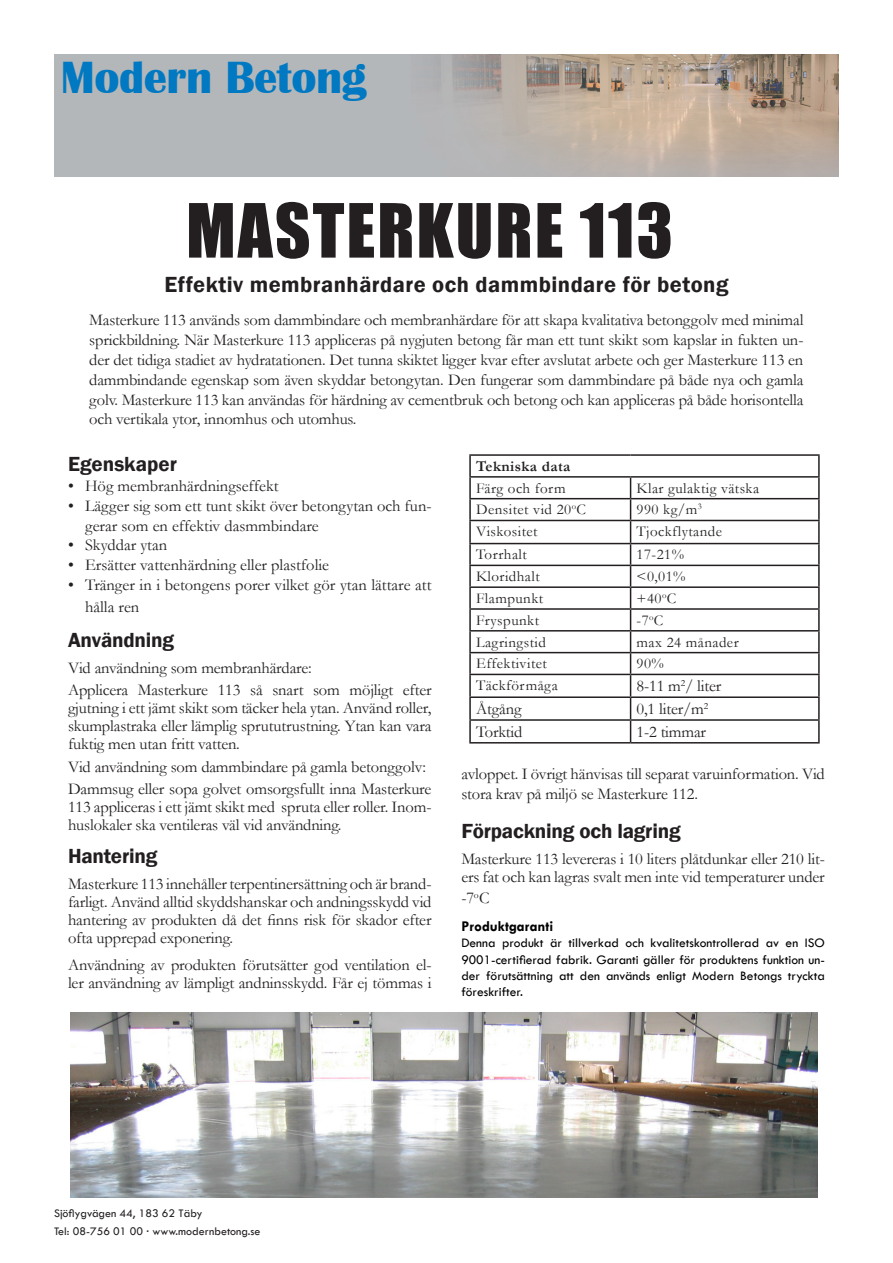
<style>
.page{position:relative;width:893px;height:1263px;background:#fff}
.page>*{position:absolute;margin:0;border:0;box-sizing:border-box;transform-origin:0 0}
.t1{font:69px "Impact";letter-spacing:.03em;color:#231f20}
.t2{font:700 46.5px "Britannic";letter-spacing:-.01em;color:#0079c2}
.t3{font:600 22.5px "Franklin Gothic";letter-spacing:.02em;color:#231f20}
.t4{font:600 21px "Franklin Gothic";letter-spacing:-.01em;color:#231f20}
.t5{font:16.5px/18px "Garamond";letter-spacing:-.01em;color:#231f20}
.t6{font:15px "Garamond";letter-spacing:.03em;color:#231f20}
.t7{font:700 15px "Tw Cen";color:#000}
.t8{font:700 15px "Garamond";letter-spacing:.03em;color:#231f20}
.t9{font:13.5px/16.2px "Tw Cen";color:#000;text-align:justify}
.t10{font:12px "Tw Cen";color:#231f20}
</style>
<div class="page">
<img style="left:54px;top:54px;width:785px;height:122px">
<hr style="left:469px;top:454px;width:162px;height:2px;background:#231f20">
<hr style="left:469px;top:456px;width:2px;height:20px;background:#231f20">
<hr style="left:631px;top:454px;width:189px;height:2px;background:#231f20">
<hr style="left:818px;top:456px;width:2px;height:20px;background:#231f20">
<hr style="left:469px;top:476px;width:162px;height:2px;background:#231f20">
<hr style="left:469px;top:478px;width:2px;height:20px;background:#231f20">
<hr style="left:631px;top:476px;width:189px;height:2px;background:#231f20">
<hr style="left:818px;top:478px;width:2px;height:20px;background:#231f20">
<hr style="left:469px;top:498px;width:162px;height:1px;background:#231f20">
<hr style="left:469px;top:499px;width:2px;height:21px;background:#231f20">
<hr style="left:631px;top:498px;width:189px;height:1px;background:#231f20">
<hr style="left:818px;top:499px;width:2px;height:21px;background:#231f20">
<hr style="left:469px;top:520px;width:162px;height:1px;background:#231f20">
<hr style="left:469px;top:521px;width:2px;height:22px;background:#231f20">
<hr style="left:631px;top:520px;width:189px;height:1px;background:#231f20">
<hr style="left:818px;top:521px;width:2px;height:22px;background:#231f20">
<hr style="left:469px;top:543px;width:162px;height:1px;background:#231f20">
<hr style="left:469px;top:544px;width:2px;height:21px;background:#231f20">
<hr style="left:631px;top:543px;width:189px;height:1px;background:#231f20">
<hr style="left:818px;top:544px;width:2px;height:21px;background:#231f20">
<hr style="left:469px;top:565px;width:162px;height:1px;background:#231f20">
<hr style="left:469px;top:566px;width:2px;height:20px;background:#231f20">
<hr style="left:631px;top:565px;width:189px;height:1px;background:#231f20">
<hr style="left:818px;top:566px;width:2px;height:20px;background:#231f20">
<hr style="left:469px;top:586px;width:162px;height:2px;background:#231f20">
<hr style="left:469px;top:588px;width:2px;height:20px;background:#231f20">
<hr style="left:631px;top:586px;width:189px;height:2px;background:#231f20">
<hr style="left:818px;top:588px;width:2px;height:20px;background:#231f20">
<hr style="left:469px;top:608px;width:162px;height:2px;background:#231f20">
<hr style="left:469px;top:610px;width:2px;height:20px;background:#231f20">
<hr style="left:631px;top:608px;width:189px;height:2px;background:#231f20">
<hr style="left:818px;top:610px;width:2px;height:20px;background:#231f20">
<hr style="left:469px;top:630px;width:162px;height:1px;background:#231f20">
<hr style="left:469px;top:631px;width:2px;height:21px;background:#231f20">
<hr style="left:631px;top:630px;width:189px;height:1px;background:#231f20">
<hr style="left:818px;top:631px;width:2px;height:21px;background:#231f20">
<hr style="left:469px;top:652px;width:162px;height:1px;background:#231f20">
<hr style="left:469px;top:653px;width:2px;height:21px;background:#231f20">
<hr style="left:631px;top:652px;width:189px;height:1px;background:#231f20">
<hr style="left:818px;top:653px;width:2px;height:21px;background:#231f20">
<hr style="left:469px;top:674px;width:162px;height:1px;background:#231f20">
<hr style="left:469px;top:675px;width:2px;height:21px;background:#231f20">
<hr style="left:631px;top:674px;width:189px;height:1px;background:#231f20">
<hr style="left:818px;top:675px;width:2px;height:21px;background:#231f20">
<hr style="left:469px;top:696px;width:162px;height:2px;background:#231f20">
<hr style="left:469px;top:698px;width:2px;height:21px;background:#231f20">
<hr style="left:631px;top:696px;width:189px;height:2px;background:#231f20">
<hr style="left:818px;top:698px;width:2px;height:21px;background:#231f20">
<hr style="left:469px;top:719px;width:162px;height:2px;background:#231f20">
<hr style="left:469px;top:721px;width:2px;height:21px;background:#231f20">
<hr style="left:631px;top:719px;width:189px;height:2px;background:#231f20">
<svg style="left:630px;top:478px;width:1px;height:264px"></svg>
<hr style="left:818px;top:721px;width:2px;height:21px;background:#231f20">
<hr style="left:469px;top:742px;width:162px;height:1px;background:#231f20">
<hr style="left:631px;top:742px;width:189px;height:1px;background:#231f20">
<img style="left:71px;top:1012px;width:747px;height:185px">
<p class="t2" style="left:61px;top:51px;width:307px">Modern Betong</p>
<p class="t1" style="left:186px;top:177px;width:488px">MASTERKURE 113</p>
<p class="t3" style="left:164px;top:270px;width:565px">Effektiv membranhärdare och dammbindare för betong</p>
<p class="t5" style="left:89px;top:310px;width:716px;line-height:19.8px;text-align:justify">Masterkure 113 används som dammbindare och membranhärdare för att skapa kvalitativa betonggolv med minimal sprickbildning. När Masterkure 113 appliceras på nygjuten betong får man ett tunt skikt som kapslar in fukten un&shy;der det tidiga stadiet av hydratationen. Det tunna skiktet ligger kvar efter avslutat arbete och ger Masterkure 113 en dammbindande egenskap som även skyddar betongytan. Den fungerar som dammbindare på både nya och gamla golv. Masterkure 113 kan användas för härdning av cementbruk och betong och kan appliceras på både horisontella och vertikala ytor, innomhus och utomhus.</p>
<p class="t4" style="left:68px;top:451px;width:110px">Egenskaper</p>
<p class="t5" style="left:68px;top:476px;width:212px">• Hög membranhärdningseffekt</p>
<p class="t5" style="left:85px;top:495px;width:348px;line-height:19.8px;text-indent:-17px">• Lägger sig som ett tunt skikt över betongytan och fun&shy;gerar som en effektiv dasmmbindare</p>
<p class="t5" style="left:68px;top:536px;width:101px">• Skyddar ytan</p>
<p class="t5" style="left:68px;top:555px;width:263px">• Ersätter vattenhärdning eller plastfolie</p>
<p class="t5" style="left:85px;top:573px;width:348px;line-height:21.6px;text-indent:-17px">• Tränger in i betongens porer vilket gör ytan lättare att hålla ren</p>
<p class="t4" style="left:68px;top:627px;width:108px">Användning</p>
<p class="t5" style="left:68px;top:658px;width:245px">Vid användning som membranhärdare:</p>
<p class="t5" style="left:68px;top:681px;width:365px;text-align:justify">Applicera Masterkure 113 så snart som möjligt efter gjutning i ett jämt skikt som täcker hela ytan. Använd roller, skumplastraka eller lämplig sprututrustning. Ytan kan vara fuktig men utan fritt vatten.</p>
<p class="t5" style="left:68px;top:757px;width:359px">Vid användning som dammbindare på gamla betonggolv:</p>
<p class="t5" style="left:68px;top:779px;width:365px;text-align:justify">Dammsug eller sopa golvet omsorgsfullt inna Masterkure 113 appliceras i ett jämt skikt med spruta eller roller. Inom&shy;huslokaler ska ventileras väl vid användning.</p>
<p class="t4" style="left:68px;top:843px;width:91px">Hantering</p>
<p class="t5" style="left:68px;top:875px;width:365px;text-align:justify">Masterkure 113 innehåller terpentinersättning och är brand&shy;farligt. Använd alltid skyddshanskar och andningsskydd vid hantering av produkten då det finns risk för skador efter ofta upprepad exponering.</p>
<p class="t5" style="left:68px;top:955px;width:365px">Användning av produkten förutsätter god ventilation el&shy;ler användning av lämpligt andninsskydd. Får ej tömmas i</p>
<p class="t8" style="left:476px;top:456px;width:96px">Tekniska data</p>
<p class="t6" style="left:476px;top:478px;width:91px">Färg och form</p>
<p class="t6" style="left:637px;top:478px;width:124px">Klar gulaktig vätska</p>
<p class="t6" style="left:476px;top:500px;width:111px">Densitet vid 20<sup>o</sup>C</p>
<p class="t6" style="left:637px;top:500px;width:67px">990 kg/m<sup>3</sup></p>
<p class="t6" style="left:476px;top:521px;width:63px">Viskositet</p>
<p class="t6" style="left:637px;top:521px;width:87px">Tjockflytande</p>
<p class="t6" style="left:476px;top:545px;width:52px">Torrhalt</p>
<p class="t6" style="left:637px;top:545px;width:49px">17-21%</p>
<p class="t6" style="left:476px;top:566px;width:65px">Kloridhalt</p>
<p class="t6" style="left:637px;top:566px;width:50px">&lt;0,01%</p>
<p class="t6" style="left:476px;top:588px;width:69px">Flampunkt</p>
<p class="t6" style="left:637px;top:588px;width:41px">+40<sup>o</sup>C</p>
<p class="t6" style="left:476px;top:610px;width:65px">Fryspunkt</p>
<p class="t6" style="left:637px;top:610px;width:28px">-7<sup>o</sup>C</p>
<p class="t6" style="left:476px;top:632px;width:71px">Lagringstid</p>
<p class="t6" style="left:637px;top:632px;width:104px">max 24 månader</p>
<p class="t6" style="left:476px;top:654px;width:72px">Effektivitet</p>
<p class="t6" style="left:637px;top:654px;width:29px">90%</p>
<p class="t6" style="left:476px;top:675px;width:83px">Täckförmåga</p>
<p class="t5" style="left:637px;top:677px;width:86px">8-11 m<sup>2</sup>/ liter</p>
<p class="t5" style="left:476px;top:699px;width:47px">Åtgång</p>
<p class="t5" style="left:637px;top:699px;width:73px">0,1 liter/m<sup>2</sup></p>
<p class="t5" style="left:476px;top:722px;width:48px">Torktid</p>
<p class="t5" style="left:637px;top:722px;width:71px">1-2 timmar</p>
<p class="t5" style="left:461px;top:763px;width:365px;line-height:19.8px">avloppet. I övrigt hänvisas till separat varuinformation. Vid stora krav på miljö se Masterkure 112.</p>
<p class="t4" style="left:461px;top:818px;width:221px">Förpackning och lagring</p>
<p class="t5" style="left:461px;top:850px;width:365px">Masterkure 113 levereras i 10 liters plåtdunkar eller 210 lit&shy;ers fat och kan lagras svalt men inte vid temperaturer under</p>
<p class="t5" style="left:461px;top:889px;width:30px">-7<sup>o</sup>C</p>
<p class="t7" style="left:461px;top:917px;width:93px">Produktgaranti</p>
<p class="t9" style="left:461px;top:935px;width:365px">Denna produkt är tillverkad och kvalitetskontrollerad av en ISO 9001-certifierad fabrik. Garanti gäller för produktens funktion un&shy;der förutsättning att den används enligt Modern Betongs tryckta föreskrifter.</p>
<p class="t10" style="left:54px;top:1206px;width:150px">Sjöflygvägen 44, 183 62 Täby</p>
<p class="t10" style="left:54px;top:1224px;width:208px">Tel: 08-756 01 00 · www.modernbetong.se</p>
</div>
